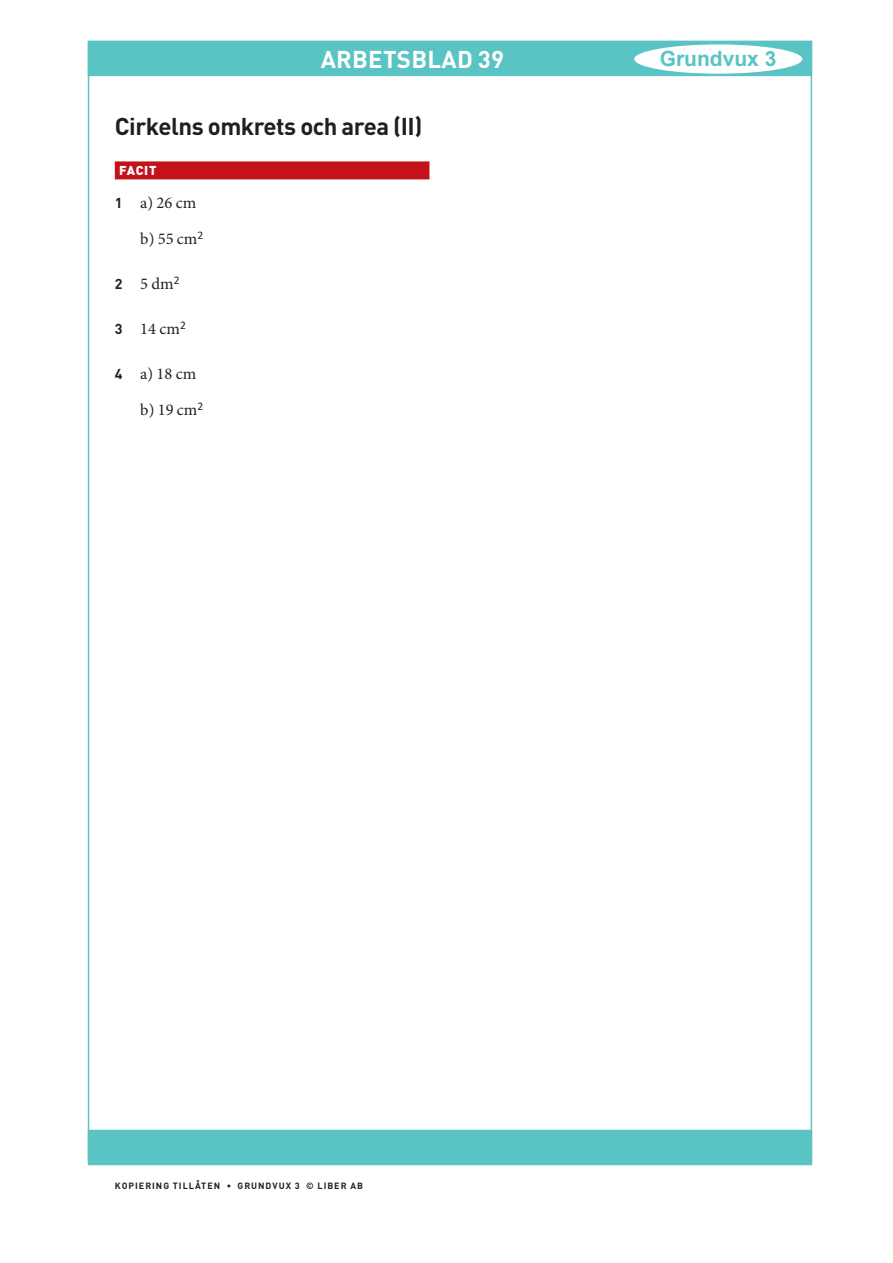
<style>
.page{position:relative;width:893px;height:1263px;background:#fff}
.page>*{position:absolute;margin:0;border:0;box-sizing:border-box;transform-origin:0 0}
.R_OH{font:700 24px "DIN Pro";letter-spacing:-.02em;color:#231f20}
.Antal_ratt{font:700 24px "DIN Pro";letter-spacing:.01em;color:#fff}
.t1{font:700 21px "Arial";color:#59c4c3}
.Uppgift_luft_över{font:16.5px "Minion Pro";color:#231f20}
.Uppgift{font:16.5px "Minion Pro";color:#231f20}
.R_Facit_2{font:900 12.75px "DIN Pro";letter-spacing:.055em;color:#fff}
.t2{font:700 9px "DIN Pro";letter-spacing:.11em;color:#231f20}
.s1{font-family:"DIN Pro";font-weight:700;font-size:14.25px}
</style>
<div class="page">
<div style="left:89px;top:41px;width:722px;height:34px;background:#59c4c3"></div>
<div style="left:88px;top:41px;width:724px;height:35px;border:2px solid #59c4c3"></div>
<div style="left:89px;top:1130px;width:722px;height:34px;background:#59c4c3"></div>
<div style="left:88px;top:1130px;width:724px;height:35px;border:2px solid #59c4c3"></div>
<div style="left:634px;top:44px;width:168px;height:30px;background:#fff;border-radius:50%"></div>
<div style="left:115px;top:161px;width:314px;height:18px;background:#c4121a"></div>
<p class="Antal_ratt" style="left:321px;top:43px;width:185px">ARBETSBLAD 39</p>
<h2 class="t1" style="left:660px;top:44px;width:118px">Grundvux 3</h2>
<p class="R_OH" style="left:115px;top:110px;width:309px">Cirkelns omkrets och area (II)</p>
<p class="R_Facit_2" style="left:119px;top:162px;width:39px">FACIT</p>
<p class="Uppgift_luft_över" style="left:115px;top:192px;width:83px"><span class="s1">1</span> a) 26 cm</p>
<p class="Uppgift" style="left:140px;top:228px;width:65px">b) 55 cm<sup>2</sup></p>
<p class="Uppgift_luft_över" style="left:115px;top:273px;width:66px"><span class="s1">2</span> 5 dm<sup>2</sup></p>
<p class="Uppgift_luft_över" style="left:115px;top:318px;width:73px"><span class="s1">3</span> 14 cm<sup>2</sup></p>
<p class="Uppgift_luft_över" style="left:115px;top:363px;width:83px"><span class="s1">4</span> a) 18 cm</p>
<p class="Uppgift" style="left:140px;top:399px;width:65px">b) 19 cm<sup>2</sup></p>
<p class="t2" style="left:115px;top:1179px;width:250px">KOPIERING TILLÅTEN • GRUNDVUX 3 © LIBER AB</p>
</div>
